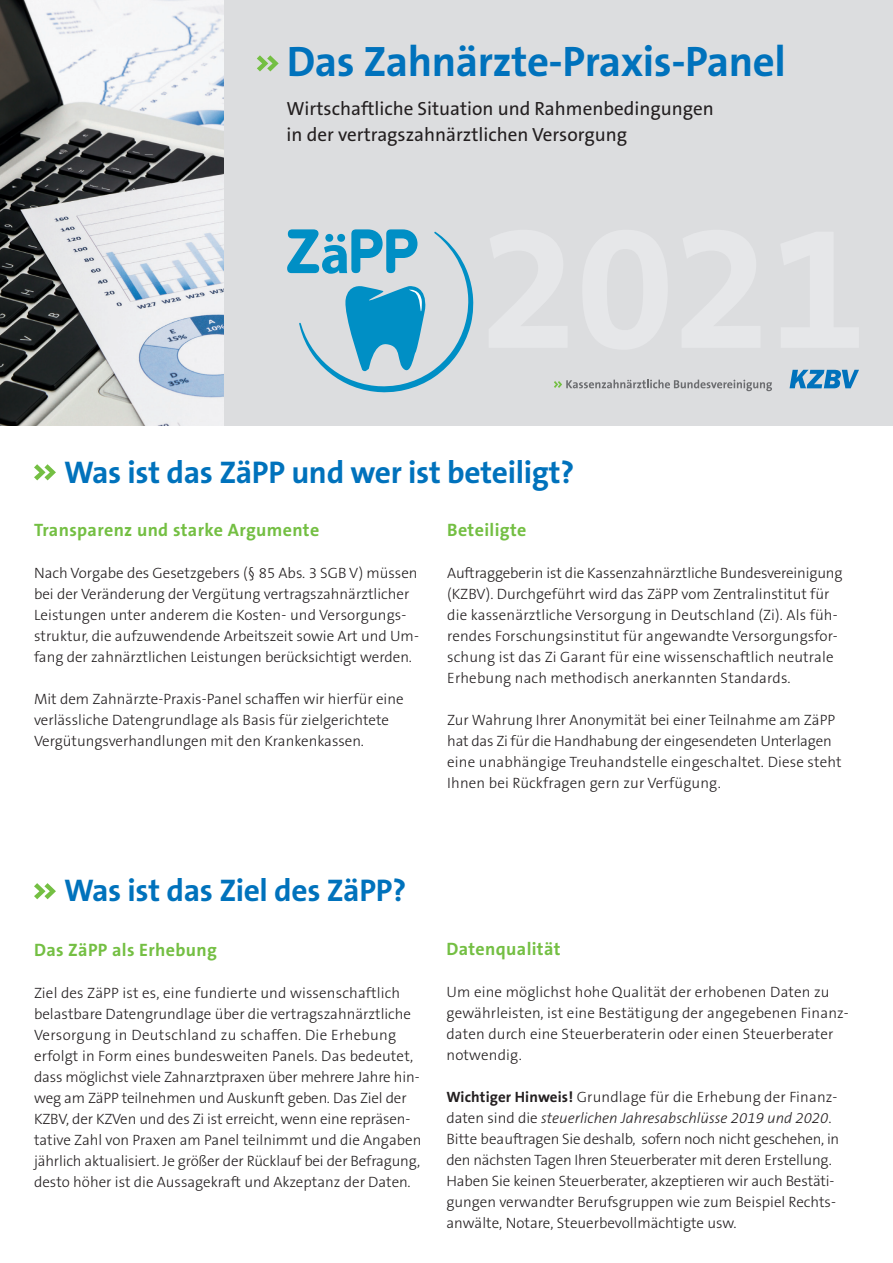
<style>
.page{position:relative;width:893px;height:1263px;background:#fff}
.page>*{position:absolute;margin:0;border:0;box-sizing:border-box;transform-origin:0 0}
.t1{font:700 42.9px "The Sans B Plus W7";letter-spacing:-.01em;color:#0072bc}
.t2{font:700 31.5px "The Sans B Plus W7";letter-spacing:-.01em;color:#0072bc}
.t3{font:19.2px/25.5px "The Sans B5 Plain";color:#231f20}
.t4{font:700 18px "The Sans B Plus W7";letter-spacing:.02em;color:#74bf43}
.t5{font:300 15px/21px "The Sans B Plus W3";color:#231f20}
.s1{font-family:"The Sans B Plus W7";font-weight:700}
.s2{font-style:italic}
</style>
<div class="page">
<svg style="left:34px;top:883px;width:22px;height:16px"></svg>
<div style="left:223px;top:0;width:670px;height:425px;background:#dcdddf"></div>
<img style="left:0;top:0;width:223px;height:425px">
<svg style="left:257px;top:55px;width:22px;height:16px"></svg>
<svg style="left:554px;top:380px;width:218px;height:11px"></svg>
<svg style="left:790px;top:370px;width:69px;height:18px"></svg>
<svg style="left:287px;top:229px;width:186px;height:163px"></svg>
<svg style="left:34px;top:464px;width:22px;height:16px"></svg>
<h1 class="t1" style="left:287px;top:34px;width:501px">Das Zahnärzte-Praxis-Panel</h1>
<p class="t3" style="left:287px;top:97px;width:429px">Wirtschaftliche Situation und Rahmenbedingungen in der vertragszahnärztlichen Versorgung</p>
<h2 class="t2" style="left:64px;top:452px;width:512px">Was ist das ZäPP und wer ist beteiligt?</h2>
<p class="t4" style="left:447px;top:519px;width:81px">Beteiligte</p>
<p class="t5" style="left:447px;top:563px;width:397px">Auftraggeberin ist die Kassenzahnärztliche Bundesvereinigung (KZBV). Durchgeführt wird das ZäPP vom Zentralinstitut für die kassenärztliche Versorgung in Deutschland (Zi). Als füh&shy;rendes Forschungsinstitut für angewandte Versorgungsfor&shy;schung ist das Zi Garant für eine wissenschaftlich neutrale Erhebung nach methodisch anerkannten Standards.</p>
<p class="t5" style="left:447px;top:710px;width:396px">Zur Wahrung Ihrer Anonymität bei einer Teilnahme am ZäPP hat das Zi für die Handhabung der eingesendeten Unterlagen eine unabhängige Treuhandstelle eingeschaltet. Diese steht Ihnen bei Rückfragen gern zur Verfügung.</p>
<p class="t4" style="left:34px;top:518px;width:287px">Transparenz und starke Argumente</p>
<p class="t5" style="left:34px;top:562px;width:386px">Nach Vorgabe des Gesetzgebers (§ 85 Abs. 3 SGB V) müssen bei der Veränderung der Vergütung vertragszahnärztlicher Leistungen unter anderem die Kosten- und Versorgungs&shy;struktur, die aufzuwendende Arbeitszeit sowie Art und Um&shy;fang der zahnärztlichen Leistungen berücksichtigt werden.</p>
<p class="t5" style="left:34px;top:688px;width:371px">Mit dem Zahnärzte-Praxis-Panel schaffen wir hierfür eine verlässliche Datengrundlage als Basis für zielgerichtete<br>Vergütungsverhandlungen mit den Krankenkassen.</p>
<h2 class="t2" style="left:64px;top:870px;width:344px">Was ist das Ziel des ZäPP?</h2>
<p class="t4" style="left:34px;top:938px;width:184px">Das ZäPP als Erhebung</p>
<p class="t5" style="left:34px;top:982px;width:389px">Ziel des ZäPP ist es, eine fundierte und wissenschaftlich belastbare Datengrundlage über die vertragszahnärztliche Versorgung in Deutschland zu schaffen. Die Erhebung erfolgt in Form eines bundesweiten Panels. Das bedeutet, dass möglichst viele Zahnarztpraxen über mehrere Jahre hin&shy;weg am ZäPP teilnehmen und Auskunft geben. Das Ziel der KZBV, der KZVen und des Zi ist erreicht, wenn eine repräsen&shy;tative Zahl von Praxen am Panel teilnimmt und die Angaben jährlich aktualisiert. Je größer der Rücklauf bei der Befragung, desto höher ist die Aussagekraft und Akzeptanz der Daten.</p>
<p class="t4" style="left:446px;top:938px;width:115px">Datenqualität</p>
<p class="t5" style="left:446px;top:982px;width:404px">Um eine möglichst hohe Qualität der erhobenen Daten zu gewährleisten, ist eine Bestätigung der angegebenen Finanz&shy;daten durch eine Steuerberaterin oder einen Steuerberater notwendig.</p>
<p class="t5" style="left:446px;top:1087px;width:394px"><span class="s1">Wichtiger Hinweis!</span> Grundlage für die Erhebung der Finanz&shy;daten sind die <span class="s2">steuerlichen Jahresabschlüsse 2019 und 2020</span>.<br>Bitte beauftragen Sie deshalb, sofern noch nicht geschehen, in den nächsten Tagen Ihren Steuerberater mit deren Erstellung.<br>Haben Sie keinen Steuerberater, akzeptieren wir auch Bestäti&shy;gungen verwandter Berufsgruppen wie zum Beispiel Rechts&shy;anwälte, Notare, Steuerbevollmächtigte usw.</p>
</div>
